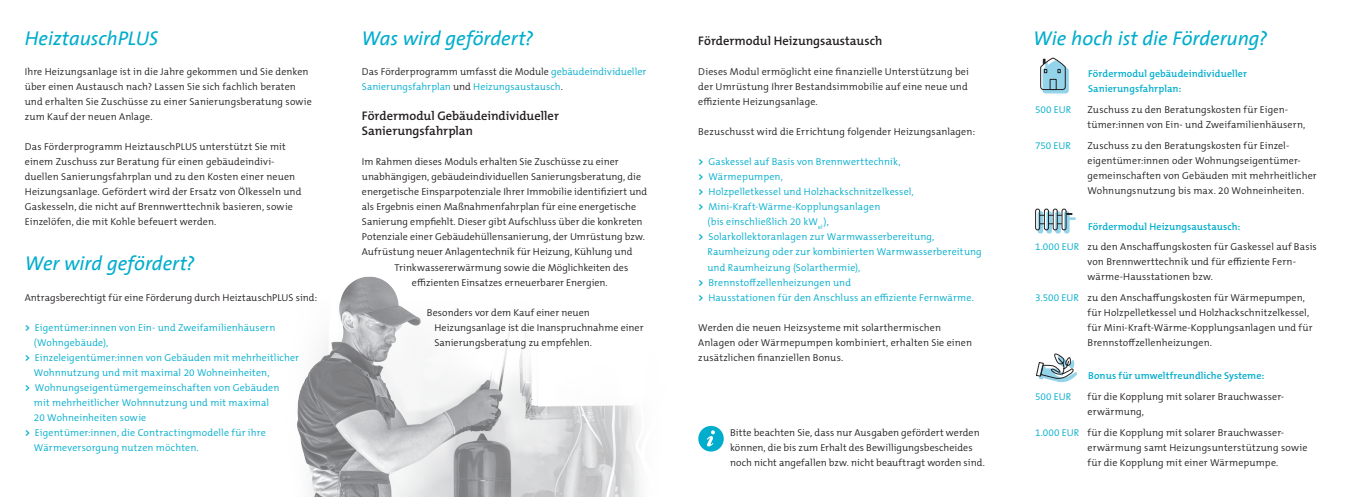
<style>
.page{position:relative;width:1347px;height:497px;background:#fff}
.page>*{position:absolute;margin:0;border:0;box-sizing:border-box;transform-origin:0 0}
.t1{font:italic 20px "The Sans";letter-spacing:-.005em;color:#00adcc}
.t2{font:600 12.5px/15px "The Mix B W6";color:#231f20}
.t3{font:300 10px/15px "The Mix B W4";letter-spacing:.01em;color:#231f20}
.t4{font:300 10px/15px "The Mix B W4";letter-spacing:.01em;color:#00adcc}
.t5{font:600 10px "The Mix B W6";letter-spacing:.01em;color:#00adcc}
.s1{color:#231f20}
.s2{font-family:"The Mix B W7";font-weight:700}
</style>
<div class="page">
<img style="left:297px;top:276px;width:342px;height:220px">
<svg style="left:1037px;top:211px;width:6px;height:22px"></svg>
<svg style="left:698px;top:425px;width:25px;height:26px"></svg>
<div style="left:1035px;top:208px;width:5px;height:22px;border:1px solid #231f20;border-radius:2px"></div>
<div style="left:1043px;top:208px;width:6px;height:22px;border:1px solid #231f20;border-radius:2px"></div>
<div style="left:1052px;top:208px;width:5px;height:22px;border:1px solid #231f20;border-radius:2px"></div>
<div style="left:1061px;top:208px;width:5px;height:22px;border:1px solid #231f20;border-radius:2px"></div>
<svg style="left:1040px;top:57px;width:28px;height:36px"></svg>
<svg style="left:1036px;top:353px;width:41px;height:30px"></svg>
<svg style="left:1039px;top:211px;width:36px;height:22px"></svg>
<p class="t1" style="left:25px;top:22px;width:135px">HeiztauschPLUS</p>
<p class="t1" style="left:1033px;top:21px;width:236px">Wie hoch ist die Förderung?</p>
<p class="t4" style="left:362px;top:64px;width:286px"><span class="s1">Das Förderprogramm umfasst die Module</span> gebäudeindividueller<br>Sanierungsfahrplan <span class="s1">und</span> Heizungsaustausch<span class="s1">.</span></p>
<p class="t2" style="left:362px;top:108px;width:198px">Fördermodul Gebäudeindividueller<br>Sanierungsfahrplan</p>
<p class="t3" style="left:362px;top:154px;width:258px">Im Rahmen dieses Moduls erhalten Sie Zuschüsse zu einer</p>
<p class="t3" style="left:362px;top:169px;width:281px">unabhängigen, gebäudeindividuellen Sanierungsberatung, die</p>
<p class="t3" style="left:362px;top:184px;width:287px">energetische Einsparpotenziale Ihrer Immobilie identifiziert und</p>
<p class="t3" style="left:362px;top:199px;width:276px">als Ergebnis einen Maßnahmenfahrplan für eine energetische</p>
<p class="t3" style="left:362px;top:214px;width:282px">Sanierung empfiehlt. Dieser gibt Aufschluss über die konkreten</p>
<p class="t3" style="left:362px;top:229px;width:284px">Potenziale einer Gebäudehüllensanierung, der Umrüstung bzw.</p>
<p class="t3" style="left:362px;top:244px;width:272px">Aufrüstung neuer Anlagentechnik für Heizung, Kühlung und</p>
<p class="t3" style="left:394px;top:259px;width:235px">Trinkwassererwärmung sowie die Möglichkeiten des</p>
<p class="t3" style="left:412px;top:274px;width:197px">effizienten Einsatzes erneuerbarer Energien.</p>
<p class="t3" style="left:434px;top:304px;width:211px;text-indent:-8px">Besonders vor dem Kauf einer neuen<br>Heizungsanlage ist die Inanspruchnahme einer<br>Sanierungsberatung zu empfehlen.</p>
<p class="t1" style="left:361px;top:22px;width:173px">Was wird gefördert?</p>
<p class="t2" style="left:698px;top:33px;width:185px">Fördermodul Heizungsaustausch</p>
<p class="t3" style="left:698px;top:64px;width:272px;text-align:justify">Dieses Modul ermöglicht eine finanzielle Unterstützung bei der Umrüstung Ihrer Bestandsimmobilie auf eine neue und effiziente Heizungsanlage.</p>
<p class="t3" style="left:698px;top:124px;width:278px">Bezuschusst wird die Errichtung folgender Heizungsanlagen:</p>
<p class="t3" style="left:25px;top:64px;width:288px">Ihre Heizungsanlage ist in die Jahre gekommen und Sie denken über einen Austausch nach? Lassen Sie sich fachlich beraten und erhalten Sie Zuschüsse zu einer Sanierungsberatung sowie zum Kauf der neuen Anlage.</p>
<p class="t3" style="left:25px;top:139px;width:278px">Das Förderprogramm HeiztauschPLUS unterstützt Sie mit einem Zuschuss zur Beratung für einen gebäudeindivi&shy;duellen Sanierungsfahrplan und zu den Kosten einer neuen Heizungsanlage. Gefördert wird der Ersatz von Ölkesseln und Gaskesseln, die nicht auf Brennwerttechnik basieren, sowie Einzelöfen, die mit Kohle befeuert werden.</p>
<p class="t5" style="left:1088px;top:67px;width:160px">Fördermodul gebäudeindividueller</p>
<p class="t5" style="left:1088px;top:82px;width:95px">Sanierungsfahrplan:</p>
<p class="t3" style="left:1087px;top:102px;width:202px">Zuschuss zu den Beratungskosten für Eigen-</p>
<p class="t3" style="left:1087px;top:117px;width:219px">tümer:innen von Ein- und Zweifamilienhäusern,</p>
<p class="t4" style="left:1035px;top:102px;width:38px">500 EUR</p>
<p class="t4" style="left:1035px;top:138px;width:37px">750 EUR</p>
<p class="t3" style="left:1087px;top:138px;width:231px">Zuschuss zu den Beratungskosten für Einzel&shy;eigentümer:innen oder Wohnungseigentümer&shy;gemeinschaften von Gebäuden mit mehrheitlicher Wohnungsnutzung bis max. 20 Wohneinheiten.</p>
<p class="t4" style="left:698px;top:154px;width:204px"><span class="s2">&gt;</span> Gaskessel auf Basis von Brennwerttechnik,</p>
<p class="t4" style="left:698px;top:169px;width:86px"><span class="s2">&gt;</span> Wärmepumpen,</p>
<p class="t4" style="left:698px;top:184px;width:217px"><span class="s2">&gt;</span> Holzpelletkessel und Holzhackschnitzelkessel,</p>
<p class="t4" style="left:707px;top:199px;width:174px;text-indent:-9px"><span class="s2">&gt;</span> Mini-Kraft-Wärme-Kopplungsanlagen (bis einschließlich 20 kW<sub>el</sub> ),</p>
<p class="t4" style="left:707px;top:229px;width:276px;text-indent:-9px"><span class="s2">&gt;</span> Solarkollektoranlagen zur Warmwasserbereitung,<br>Raumheizung oder zur kombinierten Warmwasserbereitung und Raumheizung (Solarthermie),</p>
<p class="t4" style="left:698px;top:274px;width:154px"><span class="s2">&gt;</span> Brennstoffzellenheizungen und</p>
<p class="t4" style="left:698px;top:289px;width:277px"><span class="s2">&gt;</span> Hausstationen für den Anschluss an effiziente Fernwärme.</p>
<p class="t5" style="left:1088px;top:220px;width:154px">Fördermodul Heizungsaustausch:</p>
<p class="t3" style="left:1087px;top:239px;width:231px">zu den Anschaffungskosten für Gaskessel auf Basis von Brennwerttechnik und für effiziente Fern&shy;wärme-Hausstationen bzw.</p>
<p class="t3" style="left:1087px;top:290px;width:226px">zu den Anschaffungskosten für Wärmepumpen, für Holzpelletkessel und Holzhackschnitzelkessel, für Mini-Kraft-Wärme-Kopplungsanlagen und für Brennstoffzellenheizungen.</p>
<p class="t4" style="left:1035px;top:239px;width:46px">1.000 EUR</p>
<p class="t1" style="left:25px;top:246px;width:171px">Wer wird gefördert?</p>
<p class="t3" style="left:25px;top:289px;width:294px">Antragsberechtigt für eine Förderung durch HeiztauschPLUS sind:</p>
<p class="t4" style="left:1035px;top:290px;width:45px">3.500 EUR</p>
<p class="t4" style="left:34px;top:319px;width:243px;text-indent:-9px"><span class="s2">&gt;</span> Eigentümer:innen von Ein- und Zweifamilienhäusern (Wohngebäude),</p>
<p class="t4" style="left:34px;top:349px;width:267px;text-indent:-9px"><span class="s2">&gt;</span> Einzeleigentümer:innen von Gebäuden mit mehrheitlicher<br>Wohnnutzung und mit maximal 20 Wohneinheiten,</p>
<p class="t4" style="left:34px;top:379px;width:247px;text-indent:-9px"><span class="s2">&gt;</span> Wohnungseigentümergemeinschaften von Gebäuden mit mehrheitlicher Wohnnutzung und mit maximal<br>20 Wohneinheiten sowie</p>
<p class="t4" style="left:34px;top:424px;width:233px;text-indent:-9px"><span class="s2">&gt;</span> Eigentümer:innen, die Contractingmodelle für ihre<br>Wärmeversorgung nutzen möchten.</p>
<p class="t3" style="left:698px;top:319px;width:275px">Werden die neuen Heizsysteme mit solarthermischen<br>Anlagen oder Wärmepumpen kombiniert, erhalten Sie einen zusätzlichen finanziellen Bonus.</p>
<p class="t5" style="left:1088px;top:369px;width:178px">Bonus für umweltfreundliche Systeme:</p>
<p class="t3" style="left:1087px;top:388px;width:198px">für die Kopplung mit solarer Brauchwasser&shy;erwärmung,</p>
<p class="t3" style="left:1087px;top:424px;width:221px">für die Kopplung mit solarer Brauchwasser&shy;erwärmung samt Heizungsunterstützung sowie für die Kopplung mit einer Wärmepumpe.</p>
<p class="t4" style="left:1035px;top:388px;width:38px">500 EUR</p>
<p class="t4" style="left:1035px;top:424px;width:46px">1.000 EUR</p>
<p class="t3" style="left:730px;top:424px;width:256px">Bitte beachten Sie, dass nur Ausgaben gefördert werden können, die bis zum Erhalt des Bewilligungsbescheides noch nicht angefallen bzw. nicht beauftragt worden sind.</p>
</div>
